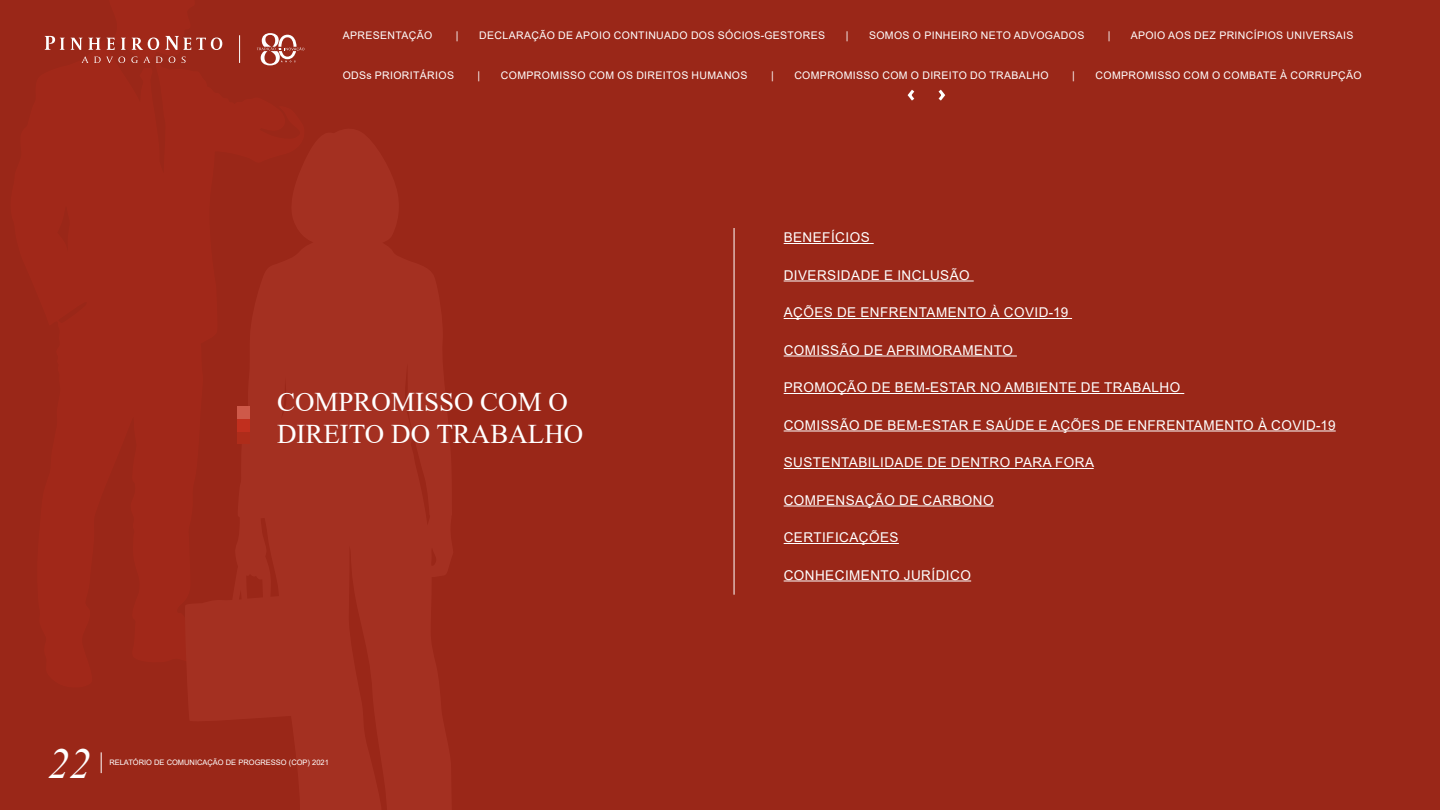
<style>
.page{position:relative;width:1440px;height:810px;background:#9a2718}
.page>*{position:absolute;margin:0;border:0;box-sizing:border-box;transform-origin:0 0}
.t1{font:italic 42.75px "Times New Roman";color:#fff}
.t2{font:27px/32.4px "Times New Roman";color:#fff}
.t3{font:13.5px "Arial";letter-spacing:.035em;color:#fff}
.t4{font:10.5px "Arial";letter-spacing:.035em;color:#fff}
.t5{font:7.5px "Arial";color:#fff}
</style>
<div class="page">
<svg style="left:907px;top:89px;width:8px;height:12px"></svg>
<svg style="left:938px;top:89px;width:8px;height:12px"></svg>
<svg style="left:45px;top:36px;width:20px;height:14px"></svg>
<svg style="left:71px;top:35px;width:151px;height:28px"></svg>
<svg style="left:239px;top:35px;width:1px;height:28px"></svg>
<svg style="left:257px;top:33px;width:47px;height:32px"></svg>
<svg style="left:101px;top:752px;width:1px;height:21px"></svg>
<hr style="left:784px;top:243px;width:90px;height:1px;background:#fff">
<hr style="left:784px;top:281px;width:190px;height:1px;background:#fff">
<hr style="left:784px;top:318px;width:288px;height:1px;background:#fff">
<hr style="left:784px;top:356px;width:233px;height:1px;background:#fff">
<hr style="left:784px;top:393px;width:400px;height:1px;background:#fff">
<hr style="left:784px;top:431px;width:552px;height:1px;background:#fff">
<hr style="left:784px;top:468px;width:310px;height:1px;background:#fff">
<hr style="left:784px;top:506px;width:210px;height:1px;background:#fff">
<hr style="left:784px;top:543px;width:115px;height:1px;background:#fff">
<hr style="left:784px;top:581px;width:187px;height:1px;background:#fff">
<hr style="left:734px;top:228px;width:1px;height:367px;background:#fff">
<div style="left:237px;top:431px;width:13px;height:12px;background:#ae2c1a"></div>
<div style="left:237px;top:419px;width:13px;height:12px;background:#c12f1e"></div>
<div style="left:237px;top:407px;width:13px;height:12px;background:#ce5949"></div>
<p class="t4" style="left:343px;top:28px;width:91px">APRESENTAÇÃO</p>
<p class="t4" style="left:456px;top:28px;width:4px">|</p>
<p class="t4" style="left:479px;top:28px;width:347px">DECLARAÇÃO DE APOIO CONTINUADO DOS SÓCIOS-GESTORES</p>
<p class="t4" style="left:846px;top:28px;width:4px">|</p>
<p class="t4" style="left:869px;top:28px;width:217px">SOMOS O PINHEIRO NETO ADVOGADOS</p>
<p class="t4" style="left:1108px;top:28px;width:4px">|</p>
<p class="t4" style="left:1131px;top:28px;width:224px">APOIO AOS DEZ PRINCÍPIOS UNIVERSAIS</p>
<p class="t4" style="left:343px;top:68px;width:113px">ODSs PRIORITÁRIOS</p>
<p class="t4" style="left:478px;top:68px;width:4px">|</p>
<p class="t4" style="left:501px;top:68px;width:248px">COMPROMISSO COM OS DIREITOS HUMANOS</p>
<p class="t4" style="left:771px;top:68px;width:4px">|</p>
<p class="t4" style="left:794px;top:68px;width:256px">COMPROMISSO COM O DIREITO DO TRABALHO</p>
<p class="t4" style="left:1072px;top:68px;width:4px">|</p>
<p class="t4" style="left:1096px;top:68px;width:268px">COMPROMISSO COM O COMBATE À CORRUPÇÃO</p>
<h2 class="t2" style="left:277px;top:385px;width:308px">COMPROMISSO COM O<br>DIREITO DO TRABALHO</h2>
<p class="t3" style="left:784px;top:228px;width:88px">BENEFÍCIOS</p>
<p class="t3" style="left:784px;top:266px;width:188px">DIVERSIDADE E INCLUSÃO</p>
<p class="t3" style="left:784px;top:303px;width:286px">AÇÕES DE ENFRENTAMENTO À COVID-19</p>
<p class="t3" style="left:784px;top:341px;width:231px">COMISSÃO DE APRIMORAMENTO</p>
<p class="t3" style="left:784px;top:378px;width:398px">PROMOÇÃO DE BEM-ESTAR NO AMBIENTE DE TRABALHO</p>
<p class="t3" style="left:784px;top:416px;width:553px">COMISSÃO DE BEM-ESTAR E SAÚDE E AÇÕES DE ENFRENTAMENTO À COVID-19</p>
<p class="t3" style="left:784px;top:453px;width:312px">SUSTENTABILIDADE DE DENTRO PARA FORA</p>
<p class="t3" style="left:784px;top:491px;width:212px">COMPENSAÇÃO DE CARBONO</p>
<p class="t3" style="left:784px;top:528px;width:116px">CERTIFICAÇÕES</p>
<p class="t3" style="left:784px;top:566px;width:189px">CONHECIMENTO JURÍDICO</p>
<h1 class="t1" style="left:48px;top:735px;width:44px">22</h1>
<p class="t5" style="left:109px;top:757px;width:221px">RELATÓRIO DE COMUNICAÇÃO DE PROGRESSO (COP) 2021</p>
</div>
